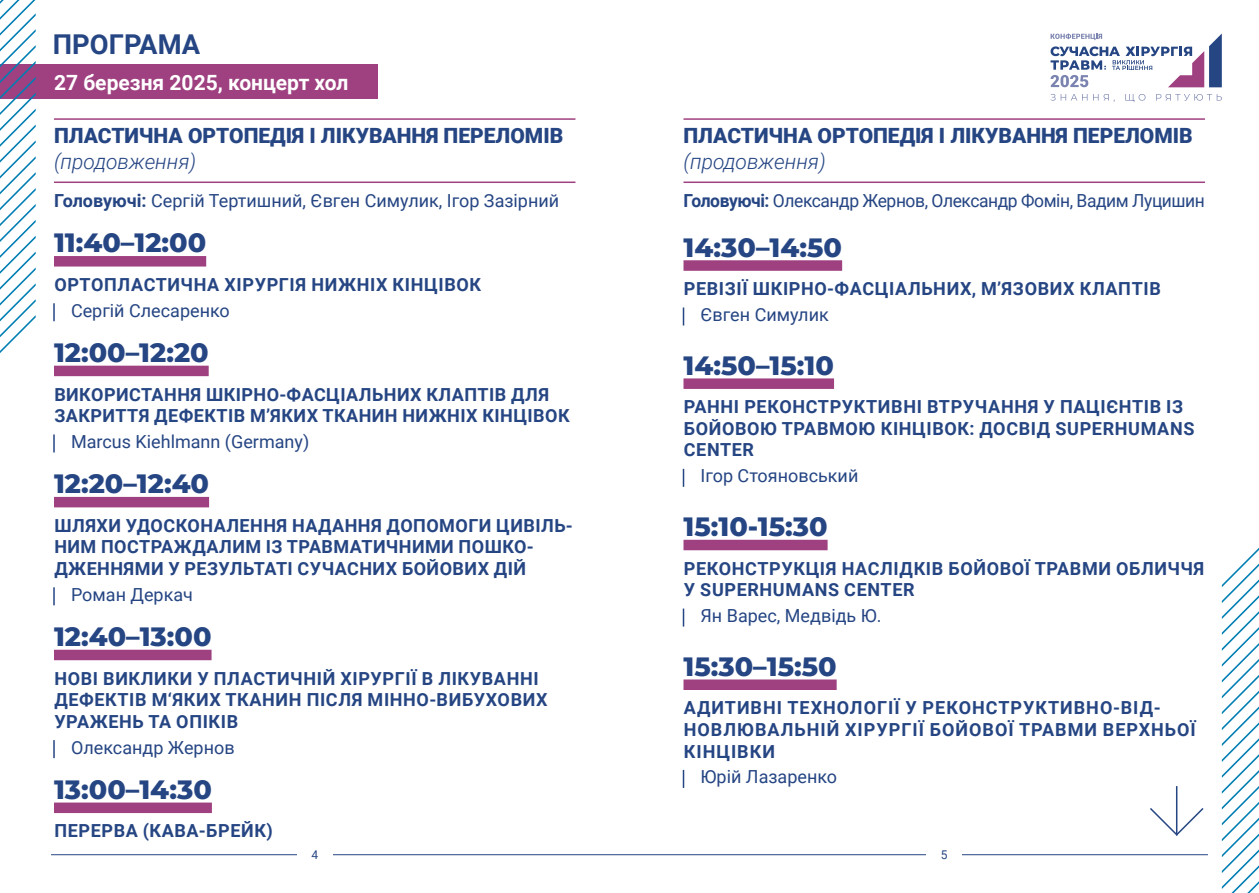
<style>
.page{position:relative;width:1259px;height:893px;background:#fff}
.page>*{position:absolute;margin:0;border:0;box-sizing:border-box;transform-origin:0 0}
.t1{font:700 27.3px "Roboto";color:#254583}
.t2{font:800 27px "Montserrat";color:#254583}
.t3{font:900 21px "Roboto";color:#254583}
.t4{font:italic 300 21px "Roboto";color:#254583}
.t5{font:700 21px "Roboto";color:#fff}
.t6{font:700 18px/21.6px "Roboto";letter-spacing:.035em;color:#254583}
.t7{font:18px "Roboto";color:#254583}
.t8{font:700 18px/21.6px "Roboto";letter-spacing:.055em;color:#254583}
.t9{font:18px "Roboto";letter-spacing:-.025em;color:#254583}
.t10{font:12px "Roboto";color:#254583}
.s1{font-weight:700}
</style>
<div class="page">
<svg style="left:1050px;top:34px;width:171px;height:53px"></svg>
<svg style="left:1050px;top:94px;width:37px;height:7px"></svg>
<svg style="left:1093px;top:94px;width:21px;height:8px"></svg>
<svg style="left:1125px;top:94px;width:20px;height:8px"></svg>
<svg style="left:1156px;top:94px;width:65px;height:7px"></svg>
<hr style="left:51px;top:854px;width:1157px;height:1px;background:#254583">
<div style="left:297px;top:846px;width:36px;height:17px;background:#fff"></div>
<div style="left:926px;top:846px;width:36px;height:17px;background:#fff"></div>
<div style="left:0;top:65px;width:378px;height:34px;background:#9f4080"></div>
<svg style="left:0;top:0;width:36px;height:353px"></svg>
<svg style="left:1221px;top:547px;width:38px;height:346px"></svg>
<hr style="left:54px;top:182px;width:521px;height:1px;background:#9f4080">
<hr style="left:54px;top:118px;width:521px;height:2px;background:#9f4080">
<div style="left:54px;top:256px;width:152px;height:11px;background:#9f4080"></div>
<svg style="left:53px;top:303px;width:2px;height:18px"></svg>
<div style="left:54px;top:366px;width:155px;height:10px;background:#9f4080"></div>
<svg style="left:53px;top:434px;width:2px;height:18px"></svg>
<div style="left:54px;top:497px;width:155px;height:10px;background:#9f4080"></div>
<svg style="left:53px;top:587px;width:2px;height:18px"></svg>
<div style="left:54px;top:650px;width:157px;height:10px;background:#9f4080"></div>
<svg style="left:53px;top:740px;width:2px;height:18px"></svg>
<div style="left:54px;top:802px;width:158px;height:11px;background:#9f4080"></div>
<hr style="left:683px;top:182px;width:522px;height:1px;background:#9f4080">
<hr style="left:683px;top:118px;width:522px;height:2px;background:#9f4080">
<div style="left:683px;top:260px;width:159px;height:11px;background:#9f4080"></div>
<svg style="left:683px;top:307px;width:1px;height:18px"></svg>
<div style="left:683px;top:378px;width:151px;height:11px;background:#9f4080"></div>
<svg style="left:683px;top:469px;width:1px;height:18px"></svg>
<div style="left:683px;top:540px;width:144px;height:10px;background:#9f4080"></div>
<svg style="left:683px;top:609px;width:1px;height:18px"></svg>
<div style="left:683px;top:679px;width:153px;height:11px;background:#9f4080"></div>
<svg style="left:683px;top:770px;width:1px;height:18px"></svg>
<hr style="left:1176px;top:786px;width:1px;height:49px;background:#254583">
<svg style="left:1150px;top:806px;width:54px;height:30px"></svg>
<h1 class="t1" style="left:53px;top:25px;width:149px">ПРОГРАМА</h1>
<p class="t5" style="left:54px;top:68px;width:296px">27 березня 2025, концерт хол</p>
<p class="t3" style="left:54px;top:121px;width:511px">ПЛАСТИЧНА ОРТОПЕДІЯ І ЛІКУВАННЯ ПЕРЕЛОМІВ</p>
<p class="t4" style="left:54px;top:146px;width:144px">(продовження)</p>
<p class="t7" style="left:54px;top:188px;width:507px"><span class="s1">Головуючі:</span> Сергій Тертишний, Євген Симулик, Ігор Зазірний</p>
<h2 class="t2" style="left:54px;top:223px;width:154px">11:40–12:00</h2>
<p class="t6" style="left:54px;top:273px;width:428px">ОРТОПЛАСТИЧНА ХІРУРГІЯ НИЖНІХ КІНЦІВОК</p>
<p class="t7" style="left:71px;top:298px;width:160px">Сергій Слесаренко</p>
<h2 class="t2" style="left:54px;top:333px;width:156px">12:00–12:20</h2>
<p class="t6" style="left:54px;top:383px;width:517px">ВИКОРИСТАННЯ ШКІРНО-ФАСЦІАЛЬНИХ КЛАПТІВ ДЛЯ<br>ЗАКРИТТЯ ДЕФЕКТІВ М’ЯКИХ ТКАНИН НИЖНІХ КІНЦІВОК</p>
<p class="t7" style="left:71px;top:429px;width:240px">Marcus Kiehlmann (Germany)</p>
<h2 class="t2" style="left:54px;top:464px;width:157px">12:20–12:40</h2>
<p class="t6" style="left:54px;top:514px;width:520px">ШЛЯХИ УДОСКОНАЛЕННЯ НАДАННЯ ДОПОМОГИ ЦИВІЛЬ-<br>НИМ ПОСТРАЖДАЛИМ ІЗ ТРАВМАТИЧНИМИ ПОШКО-<br>ДЖЕННЯМИ У РЕЗУЛЬТАТІ СУЧАСНИХ БОЙОВИХ ДІЙ</p>
<p class="t7" style="left:71px;top:582px;width:123px">Роман Деркач</p>
<h2 class="t2" style="left:54px;top:617px;width:159px">12:40–13:00</h2>
<p class="t6" style="left:54px;top:667px;width:495px">НОВІ ВИКЛИКИ У ПЛАСТИЧНІЙ ХІРУРГІЇ В ЛІКУВАННІ<br>ДЕФЕКТІВ М‘ЯКИХ ТКАНИН ПІСЛЯ МІННО-ВИБУХОВИХ<br>УРАЖЕНЬ ТА ОПІКІВ</p>
<p class="t7" style="left:71px;top:735px;width:165px">Олександр Жернов</p>
<h2 class="t2" style="left:54px;top:769px;width:159px">13:00–14:30</h2>
<p class="t6" style="left:54px;top:819px;width:220px">ПЕРЕРВА (КАВА-БРЕЙК)</p>
<p class="t3" style="left:683px;top:121px;width:511px">ПЛАСТИЧНА ОРТОПЕДІЯ І ЛІКУВАННЯ ПЕРЕЛОМІВ</p>
<p class="t4" style="left:683px;top:146px;width:144px">(продовження)</p>
<p class="t9" style="left:683px;top:188px;width:523px"><span class="s1">Головуючі:</span> Олександр Жернов, Олександр Фомін, Вадим Луцишин</p>
<h2 class="t2" style="left:683px;top:227px;width:160px">14:30–14:50</h2>
<p class="t6" style="left:684px;top:277px;width:478px">РЕВІЗІЇ ШКІРНО-ФАСЦІАЛЬНИХ, М’ЯЗОВИХ КЛАПТІВ</p>
<p class="t7" style="left:700px;top:302px;width:130px">Євген Симулик</p>
<h2 class="t2" style="left:683px;top:345px;width:152px">14:50–15:10</h2>
<p class="t6" style="left:684px;top:395px;width:512px">РАННІ РЕКОНСТРУКТИВНІ ВТРУЧАННЯ У ПАЦІЄНТІВ ІЗ<br>БОЙОВОЮ ТРАВМОЮ КІНЦІВОК: ДОСВІД SUPERHUMANS<br>CENTER</p>
<p class="t7" style="left:700px;top:463px;width:159px">Ігор Стояновський</p>
<h2 class="t2" style="left:683px;top:507px;width:146px">15:10-15:30</h2>
<p class="t6" style="left:684px;top:557px;width:522px">РЕКОНСТРУКЦІЯ НАСЛІДКІВ БОЙОВОЇ ТРАВМИ ОБЛИЧЧЯ<br>У SUPERHUMANS CENTER</p>
<p class="t7" style="left:700px;top:603px;width:183px">Ян Варес, Медвідь Ю.</p>
<h2 class="t2" style="left:683px;top:646px;width:155px">15:30–15:50</h2>
<p class="t8" style="left:684px;top:696px;width:513px">АДИТИВНІ ТЕХНОЛОГІЇ У РЕКОНСТРУКТИВНО-ВІД-<br>НОВЛЮВАЛЬНІЙ ХІРУРГІЇ БОЙОВОЇ ТРАВМИ ВЕРХНЬОЇ<br>КІНЦІВКИ</p>
<p class="t7" style="left:700px;top:764px;width:138px">Юрій Лазаренко</p>
<p class="t10" style="left:311px;top:846px;width:8px">4</p>
<p class="t10" style="left:941px;top:846px;width:8px">5</p>
</div>
